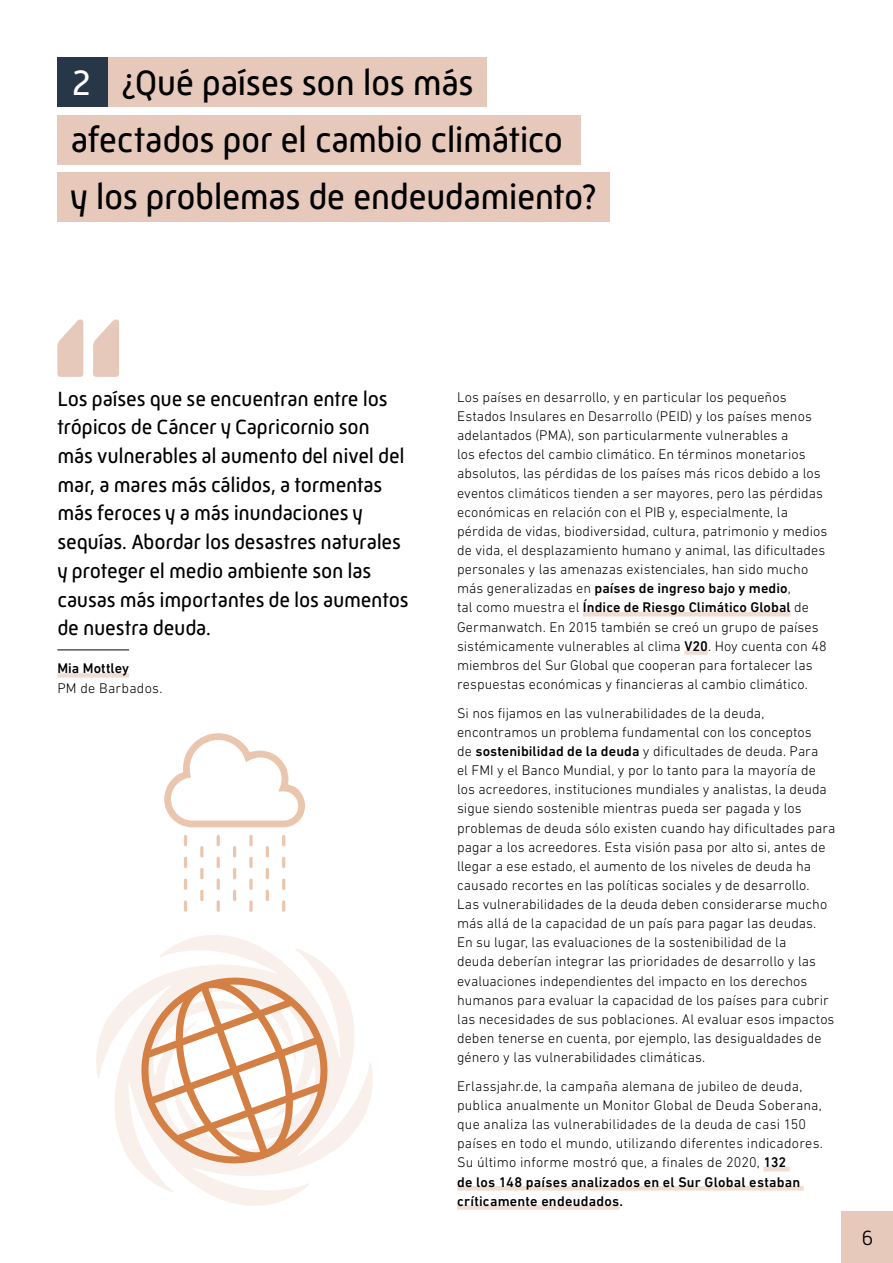
<style>
.page{position:relative;width:893px;height:1263px;background:#fff}
.page>*{position:absolute;margin:0;border:0;box-sizing:border-box;transform-origin:0 0}
.t1{font:36px/57.4px "Mic 32 New";letter-spacing:-.015em;color:#000}
.t2{font:36px "Mic 32 New";color:#fff}
.t3{font:21px/28.7px "Mic 32 New";letter-spacing:-.01em;color:#000}
.t4{font:300 21px "Mic 32 New";color:#000}
.t5{font:300 14.25px/19.2px "DIN Next LT Pro";letter-spacing:.005em;color:#000}
.t6{font:500 14.25px "DIN Next LT Pro";letter-spacing:.005em;color:#000}
.s1{font-weight:500}
</style>
<div class="page">
<hr style="left:57px;top:650px;width:72px;height:1px;background:#000">
<div style="left:57px;top:673px;width:72px;height:5px;background:#f0ded4"></div>
<svg style="left:57px;top:319px;width:62px;height:58px"></svg>
<div style="left:57px;top:57px;width:51px;height:50px;background:#283748"></div>
<hr style="left:583px;top:612px;width:208px;height:4px;background:#f0ded4">
<div style="left:684px;top:650px;width:24px;height:5px;background:#f0ded4"></div>
<hr style="left:763px;top:1167px;width:27px;height:4px;background:#f0ded4">
<hr style="left:457px;top:1186px;width:347px;height:4px;background:#f0ded4">
<div style="left:457px;top:1205px;width:162px;height:5px;background:#f0ded4"></div>
<div style="left:108px;top:57px;width:379px;height:50px;background:#e6c9bb"></div>
<div style="left:58px;top:115px;width:523px;height:50px;background:#e6c9bb"></div>
<div style="left:842px;top:1212px;width:51px;height:51px;background:#e6c9bb"></div>
<div style="left:58px;top:172px;width:552px;height:50px;background:#e6c9bb"></div>
<svg style="left:96px;top:935px;width:277px;height:271px"></svg>
<svg style="left:141px;top:977px;width:187px;height:187px"></svg>
<svg style="left:164px;top:733px;width:141px;height:94px"></svg>
<svg style="left:282px;top:878px;width:3px;height:12px"></svg>
<svg style="left:282px;top:900px;width:3px;height:12px"></svg>
<svg style="left:282px;top:835px;width:3px;height:11px"></svg>
<svg style="left:282px;top:857px;width:3px;height:11px"></svg>
<svg style="left:266px;top:890px;width:3px;height:11px"></svg>
<svg style="left:266px;top:846px;width:3px;height:11px"></svg>
<svg style="left:266px;top:868px;width:3px;height:11px"></svg>
<svg style="left:249px;top:857px;width:4px;height:11px"></svg>
<svg style="left:249px;top:900px;width:4px;height:12px"></svg>
<svg style="left:249px;top:835px;width:4px;height:11px"></svg>
<svg style="left:249px;top:878px;width:4px;height:12px"></svg>
<svg style="left:233px;top:890px;width:3px;height:11px"></svg>
<svg style="left:233px;top:846px;width:3px;height:11px"></svg>
<svg style="left:233px;top:868px;width:3px;height:11px"></svg>
<svg style="left:217px;top:878px;width:3px;height:12px"></svg>
<svg style="left:217px;top:835px;width:3px;height:11px"></svg>
<svg style="left:217px;top:900px;width:3px;height:12px"></svg>
<svg style="left:217px;top:857px;width:3px;height:11px"></svg>
<svg style="left:200px;top:890px;width:3px;height:11px"></svg>
<svg style="left:200px;top:868px;width:3px;height:11px"></svg>
<svg style="left:200px;top:846px;width:3px;height:11px"></svg>
<svg style="left:184px;top:857px;width:3px;height:11px"></svg>
<svg style="left:184px;top:878px;width:3px;height:12px"></svg>
<svg style="left:184px;top:900px;width:3px;height:12px"></svg>
<svg style="left:184px;top:835px;width:3px;height:11px"></svg>
<h1 class="t1" style="left:71px;top:53px;width:494px;text-indent:50px">¿Qué países son los más afectados por el cambio climático</h1>
<h1 class="t2" style="left:72px;top:62px;width:20px">2</h1>
<h1 class="t1" style="left:70px;top:168px;width:528px">y los problemas de endeudamiento?</h1>
<p class="t3" style="left:57px;top:384px;width:353px">Los países que se encuentran entre los trópicos de Cáncer y Capricornio son más vulnerables al aumento del nivel del mar, a mares más cálidos, a tormentas más feroces y a más inundaciones y sequías. Abordar los desastres naturales y proteger el medio ambiente son las causas más importantes de los aumentos de nuestra deuda.</p>
<p class="t6" style="left:57px;top:660px;width:73px">Mia Mottley</p>
<p class="t5" style="left:57px;top:678px;width:107px">PM de Barbados.</p>
<p class="t5" style="left:457px;top:387px;width:372px">Los países en desarrollo, y en particular los pequeños Estados Insulares en Desarrollo (PEID) y los países menos adelantados (PMA), son particularmente vulnerables a<br>los efectos del cambio climático. En términos monetarios absolutos, las pérdidas de los países más ricos debido a los eventos climáticos tienden a ser mayores, pero las pérdidas económicas en relación con el PIB y, especialmente, la pérdida de vidas, biodiversidad, cultura, patrimonio y medios de vida, el desplazamiento humano y animal, las dificultades personales y las amenazas existenciales, han sido mucho más generalizadas en <span class="s1">países de ingreso bajo y medio</span>,<br>tal como muestra el <span class="s1">Índice de Riesgo Climático Global</span> de Germanwatch. En 2015 también se creó un grupo de países sistémicamente vulnerables al clima <span class="s1">V20</span>. Hoy cuenta con 48 miembros del Sur Global que cooperan para fortalecer las respuestas económicas y financieras al cambio climático.</p>
<p class="t5" style="left:457px;top:703px;width:380px">Si nos fijamos en las vulnerabilidades de la deuda, encontramos un problema fundamental con los conceptos<br>de <span class="s1">sostenibilidad de la deuda</span> y dificultades de deuda. Para<br>el FMI y el Banco Mundial, y por lo tanto para la mayoría de los acreedores, instituciones mundiales y analistas, la deuda sigue siendo sostenible mientras pueda ser pagada y los problemas de deuda sólo existen cuando hay dificultades para pagar a los acreedores. Esta visión pasa por alto si, antes de llegar a ese estado, el aumento de los niveles de deuda ha causado recortes en las políticas sociales y de desarrollo.<br>Las vulnerabilidades de la deuda deben considerarse mucho más allá de la capacidad de un país para pagar las deudas.<br>En su lugar, las evaluaciones de la sostenibilidad de la<br>deuda deberían integrar las prioridades de desarrollo y las evaluaciones independientes del impacto en los derechos humanos para evaluar la capacidad de los países para cubrir las necesidades de sus poblaciones. Al evaluar esos impactos deben tenerse en cuenta, por ejemplo, las desigualdades de género y las vulnerabilidades climáticas.</p>
<p class="t5" style="left:457px;top:1076px;width:367px">Erlassjahr.de, la campaña alemana de jubileo de deuda, publica anualmente un Monitor Global de Deuda Soberana, que analiza las vulnerabilidades de la deuda de casi 150 países en todo el mundo, utilizando diferentes indicadores.<br>Su último informe mostró que, a finales de 2020, <span class="s1">132<br>de los 148 países analizados en el Sur Global estaban críticamente endeudados.</span></p>
<h2 class="t4" style="left:862px;top:1225px;width:13px">6</h2>
</div>
